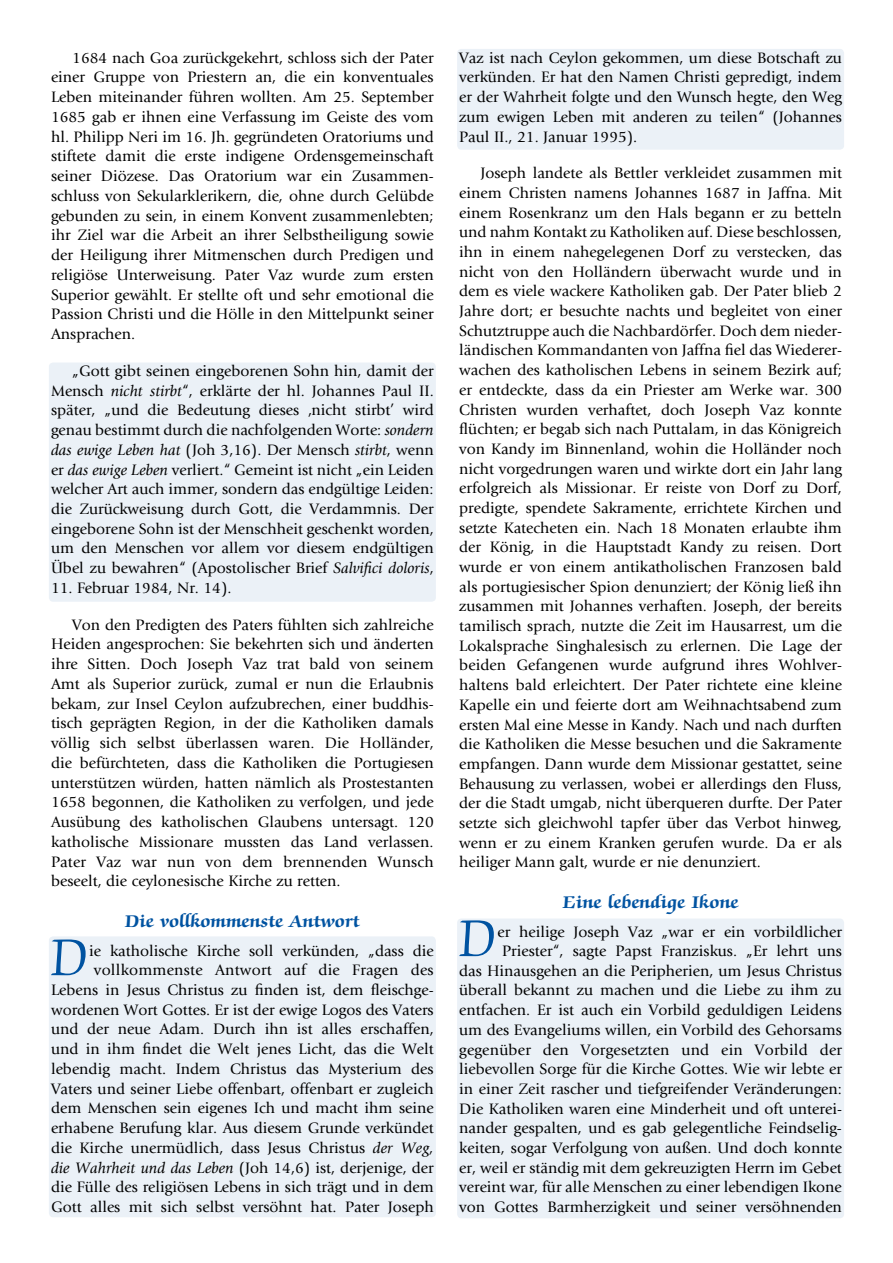
<style>
.page{position:relative;width:893px;height:1263px;background:#fff}
.page>*{position:absolute;margin:0;border:0;box-sizing:border-box;transform-origin:0 0}
.t1{font:60px "Zapf Chancery Std";color:#0053a1;scale:.91 1}
.t2{font:700 19.5px "Zapf Chancery Std";letter-spacing:.015em;color:#0053a1}
.t3{font:15.75px/19.6px "Giovanni";color:#000;text-align:justify}
.s1{font-style:italic}
</style>
<div class="page">
<div style="left:49px;top:362px;width:387px;height:240px;background:#ebf1f7;border-radius:4px"></div>
<div style="left:457px;top:49px;width:387px;height:101px;background:#ebf1f7;border-radius:4px"></div>
<div style="left:457px;top:918px;width:387px;height:300px;background:#ebf1f7;border-radius:4px"></div>
<div style="left:49px;top:936px;width:387px;height:281px;background:#ebf1f7;border-radius:4px"></div>
<p class="t3" style="left:51px;top:48px;width:384px;text-indent:21px">1684 nach Goa zurückgekehrt, schloss sich der Pater einer Gruppe von Priestern an, die ein konventuales Leben miteinander führen wollten. Am 25. September 1685 gab er ihnen eine Verfassung im Geiste des vom hl. Philipp Neri im 16. Jh. gegründeten Oratoriums und stiftete damit die erste indigene Ordensgemeinschaft seiner Diözese. Das Oratorium war ein Zusammen&shy;schluss von Sekularklerikern, die, ohne durch Gelübde gebunden zu sein, in einem Konvent zusammenlebten; ihr Ziel war die Arbeit an ihrer Selbstheiligung sowie der Heiligung ihrer Mitmenschen durch Predigen und religiöse Unterweisung. Pater Vaz wurde zum ersten Superior gewählt. Er stellte oft und sehr emotional die Passion Christi und die Hölle in den Mittelpunkt seiner Ansprachen.</p>
<p class="t3" style="left:51px;top:361px;width:384px;text-indent:21px">„Gott gibt seinen eingeborenen Sohn hin, damit der Mensch <span class="s1">nicht stirbt</span>“, erklärte der hl. Johannes Paul II. später, „und die Bedeutung dieses ‚nicht stirbt’ wird genau bestimmt durch die nachfolgenden Worte: <span class="s1">sondern das ewige Leben hat</span> (Joh 3,16). Der Mensch <span class="s1">stirbt</span>, wenn er <span class="s1">das ewige Leben</span> verliert.“ Gemeint ist nicht „ein Leiden welcher Art auch immer, sondern das endgültige Leiden: die Zurückweisung durch Gott, die Verdammnis. Der eingeborene Sohn ist der Menschheit geschenkt worden, um den Menschen vor allem vor diesem endgültigen Übel zu bewahren“ (Apostolischer Brief <span class="s1">Salvifici doloris</span>,</p>
<p class="t3" style="left:51px;top:578px;width:182px">11. Februar 1984, Nr. 14).</p>
<p class="t3" style="left:51px;top:615px;width:384px;text-indent:21px">Von den Predigten des Paters fühlten sich zahlreiche Heiden angesprochen: Sie bekehrten sich und änderten ihre Sitten. Doch Joseph Vaz trat bald von seinem Amt als Superior zurück, zumal er nun die Erlaubnis bekam, zur Insel Ceylon aufzubrechen, einer buddhis&shy;tisch geprägten Region, in der die Katholiken damals völlig sich selbst überlassen waren. Die Holländer, die befürchteten, dass die Katholiken die Portugiesen unterstützen würden, hatten nämlich als Prostestanten 1658 begonnen, die Katholiken zu verfolgen, und jede Ausübung des katholischen Glaubens untersagt. 120 katholische Missionare mussten das Land verlassen.<br>Pater Vaz war nun von dem brennenden Wunsch beseelt, die ceylonesische Kirche zu retten.</p>
<p class="t2" style="left:125px;top:911px;width:236px">Die vollkommenste Antwort</p>
<h1 class="t1" style="left:51px;top:926px;width:41px">D</h1>
<p class="t3" style="left:51px;top:941px;width:384px;text-align:right">ie katholische Kirche soll verkünden, „dass die vollkommenste Antwort auf die Fragen des Lebens in Jesus Christus zu finden ist, dem fleischge&shy;wordenen Wort Gottes. Er ist der ewige Logos des Vaters und der neue Adam. Durch ihn ist alles erschaffen, und in ihm findet die Welt jenes Licht, das die Welt lebendig macht. Indem Christus das Mysterium des Vaters und seiner Liebe offenbart, offenbart er zugleich dem Menschen sein eigenes Ich und macht ihm seine erhabene Berufung klar. Aus diesem Grunde verkündet die Kirche unermüdlich, dass Jesus Christus <span class="s1">der Weg, die Wahrheit und das Leben</span> (Joh 14,6) ist, derjenige, der die Fülle des religiösen Lebens in sich trägt und in dem Gott alles mit sich selbst versöhnt hat. Pater Joseph</p>
<p class="t3" style="left:459px;top:48px;width:384px">Vaz ist nach Ceylon gekommen, um diese Botschaft zu verkünden. Er hat den Namen Christi gepredigt, indem er der Wahrheit folgte und den Wunsch hegte, den Weg zum ewigen Leben mit anderen zu teilen“ (Johannes Paul II., 21. Januar 1995).</p>
<p class="t3" style="left:459px;top:163px;width:384px;text-indent:21px">Joseph landete als Bettler verkleidet zusammen mit einem Christen namens Johannes 1687 in Jaffna. Mit einem Rosenkranz um den Hals begann er zu betteln und nahm Kontakt zu Katholiken auf. Diese beschlossen, ihn in einem nahegelegenen Dorf zu verstecken, das nicht von den Holländern überwacht wurde und in dem es viele wackere Katholiken gab. Der Pater blieb 2<br>Jahre dort; er besuchte nachts und begleitet von einer Schutztruppe auch die Nachbardörfer. Doch dem nieder&shy;ländischen Kommandanten von Jaffna fiel das Wiederer&shy;wachen des katholischen Lebens in seinem Bezirk auf; er entdeckte, dass da ein Priester am Werke war. 300<br>Christen wurden verhaftet, doch Joseph Vaz konnte flüchten; er begab sich nach Puttalam, in das Königreich von Kandy im Binnenland, wohin die Holländer noch nicht vorgedrungen waren und wirkte dort ein Jahr lang erfolgreich als Missionar. Er reiste von Dorf zu Dorf, predigte, spendete Sakramente, errichtete Kirchen und setzte Katecheten ein. Nach 18 Monaten erlaubte ihm der König, in die Hauptstadt Kandy zu reisen. Dort wurde er von einem antikatholischen Franzosen bald als portugiesischer Spion denunziert; der König ließ ihn zusammen mit Johannes verhaften. Joseph, der bereits tamilisch sprach, nutzte die Zeit im Hausarrest, um die Lokalsprache Singhalesisch zu erlernen. Die Lage der beiden Gefangenen wurde aufgrund ihres Wohlver&shy;haltens bald erleichtert. Der Pater richtete eine kleine Kapelle ein und feierte dort am Weihnachtsabend zum ersten Mal eine Messe in Kandy. Nach und nach durften die Katholiken die Messe besuchen und die Sakramente empfangen. Dann wurde dem Missionar gestattet, seine Behausung zu verlassen, wobei er allerdings den Fluss, der die Stadt umgab, nicht überqueren durfte. Der Pater setzte sich gleichwohl tapfer über das Verbot hinweg, wenn er zu einem Kranken gerufen wurde. Da er als heiliger Mann galt, wurde er nie denunziert.</p>
<p class="t2" style="left:563px;top:892px;width:177px">Eine lebendige Ikone</p>
<h1 class="t1" style="left:459px;top:907px;width:41px">D</h1>
<p class="t3" style="left:459px;top:922px;width:384px;text-align:right">er heilige Joseph Vaz „war er ein vorbildlicher Priester“, sagte Papst Franziskus. „Er lehrt uns<br>das Hinausgehen an die Peripherien, um Jesus Christus überall bekannt zu machen und die Liebe zu ihm zu entfachen. Er ist auch ein Vorbild geduldigen Leidens um des Evangeliums willen, ein Vorbild des Gehorsams gegenüber den Vorgesetzten und ein Vorbild der liebevollen Sorge für die Kirche Gottes. Wie wir lebte er in einer Zeit rascher und tiefgreifender Veränderungen:<br>Die Katholiken waren eine Minderheit und oft unterei&shy;nander gespalten, und es gab gelegentliche Feindselig&shy;keiten, sogar Verfolgung von außen. Und doch konnte er, weil er ständig mit dem gekreuzigten Herrn im Gebet vereint war, für alle Menschen zu einer lebendigen Ikone von Gottes Barmherzigkeit und seiner versöhnenden</p>
</div>
